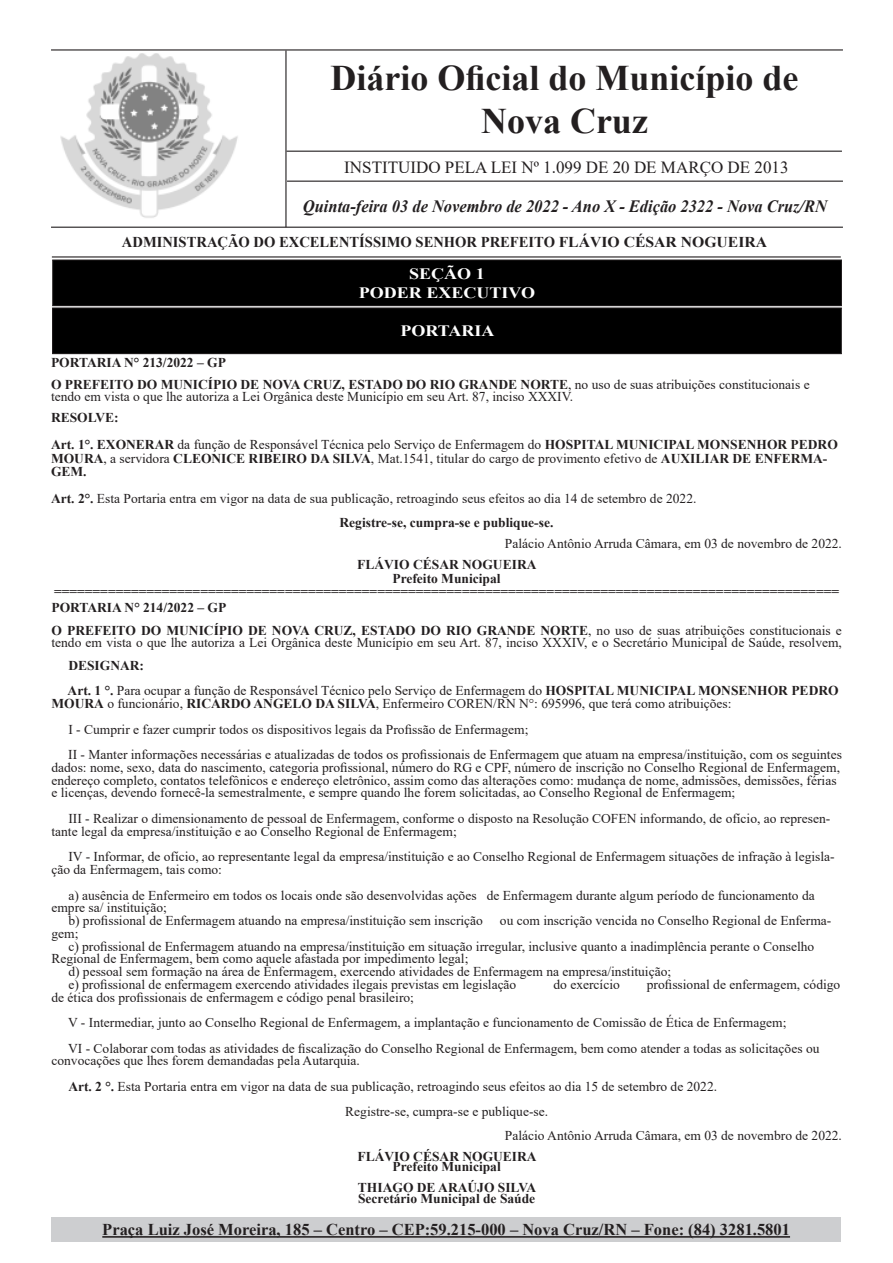
<style>
.page{position:relative;width:893px;height:1263px;background:#fff}
.page>*{position:absolute;margin:0;border:0;box-sizing:border-box;transform-origin:0 0}
.t1{font:700 36px/43.2px "Times New Roman";color:#231f20;text-align:center}
.t2{font:italic 700 17.25px "Times New Roman";color:#231f20;scale:.95 1}
.t3{font:16.95px "Times New Roman";color:#231f20}
.t4{font:700 16.5px "Times New Roman";color:#231f20}
.t5{font:700 15.75px "Times New Roman";color:#fff;scale:1.14 1}
.t6{font:700 15px "Times New Roman";color:#231f20}
.t7{font:13.5px/12.8px "Times New Roman";color:#231f20}
.t8{font:700 13.5px/13.5px "Times New Roman";color:#231f20;text-align:center}
.s1{font-weight:700}
</style>
<div class="page">
<img style="left:54px;top:53px;width:231px;height:174px">
<hr style="left:51px;top:49px;width:792px;height:2px;background:#231f20">
<hr style="left:51px;top:227px;width:792px;height:1px;background:#231f20">
<hr style="left:52px;top:256px;width:789px;height:1px;background:#231f20">
<hr style="left:285px;top:51px;width:2px;height:176px;background:#231f20">
<hr style="left:287px;top:151px;width:555px;height:1px;background:#231f20">
<hr style="left:287px;top:181px;width:556px;height:1px;background:#231f20">
<div style="left:51px;top:1217px;width:790px;height:25px;background:#cdced0"></div>
<hr style="left:102px;top:1236px;width:688px;height:2px;background:#231f20">
<div style="left:53px;top:260px;width:788px;height:46px;background:#000"></div>
<div style="left:52px;top:259px;width:790px;height:47px;border:1px solid #231f20"></div>
<div style="left:53px;top:308px;width:788px;height:46px;background:#000"></div>
<div style="left:52px;top:307px;width:790px;height:47px;border:1px solid #231f20"></div>
<p class="t1" style="left:330px;top:55px;width:470px">Diário Oficial do Município de<br>Nova Cruz</p>
<p class="t3" style="left:344px;top:155px;width:446px">INSTITUIDO PELA LEI Nº 1.099 DE 20 DE MARÇO DE 2013</p>
<p class="t2" style="left:303px;top:194px;width:553px">Quinta-feira 03 de Novembro de 2022 - Ano X - Edição 2322 - Nova Cruz/RN</p>
<p class="t6" style="left:122px;top:231px;width:647px">ADMINISTRAÇÃO DO EXCELENTÍSSIMO SENHOR PREFEITO FLÁVIO CÉSAR NOGUEIRA</p>
<p class="t5" style="left:409px;top:262px;width:68px">SEÇÃO 1</p>
<p class="t5" style="left:359px;top:281px;width:156px">PODER EXECUTIVO</p>
<p class="t5" style="left:400px;top:320px;width:84px">PORTARIA</p>
<p class="t8" style="left:51px;top:355px;width:176px">PORTARIA N° 213/2022 – GP</p>
<p class="t7" style="left:51px;top:378px;width:760px;line-height:12px"><span class="s1">O PREFEITO DO MUNICÍPIO DE NOVA CRUZ, ESTADO DO RIO GRANDE NORTE</span>, no uso de suas atribuições constitucionais e tendo em vista o que lhe autoriza a Lei Orgânica deste Município em seu Art. 87, inciso XXXIV.</p>
<p class="t8" style="left:51px;top:411px;width:69px">RESOLVE:</p>
<p class="t7" style="left:51px;top:438px;width:788px;line-height:13.5px"><span class="s1">Art. 1°. EXONERAR</span> da função de Responsável Técnica pelo Serviço de Enfermagem do <span class="s1">HOSPITAL MUNICIPAL MONSENHOR PEDRO<br>MOURA</span>, a servidora <span class="s1">CLEONICE RIBEIRO DA SILVA</span>, Mat.1541, titular do cargo de provimento efetivo de <span class="s1">AUXILIAR DE ENFERMA-<br>GEM.</span></p>
<p class="t7" style="left:51px;top:492px;width:647px"><span class="s1">Art. 2°.</span> Esta Portaria entra em vigor na data de sua publicação, retroagindo seus efeitos ao dia 14 de setembro de 2022.</p>
<p class="t8" style="left:340px;top:516px;width:215px">Registre-se, cumpra-se e publique-se.</p>
<p class="t7" style="left:505px;top:537px;width:339px">Palácio Antônio Arruda Câmara, em 03 de novembro de 2022.</p>
<p class="t8" style="left:357px;top:558px;width:181px">FLÁVIO CÉSAR NOGUEIRA<br>Prefeito Municipal</p>
<p class="t8" style="left:54px;top:585px;width:786px">======================================================================================================</p>
<p class="t8" style="left:51px;top:600px;width:176px">PORTARIA N° 214/2022 – GP</p>
<p class="t7" style="left:51px;top:624px;width:792px;line-height:12px"><span class="s1">O PREFEITO DO MUNICÍPIO DE NOVA CRUZ, ESTADO DO RIO GRANDE NORTE</span>, no uso de suas atribuições constitucionais e tendo em vista o que lhe autoriza a Lei Orgânica deste Município em seu Art. 87, inciso XXXIV, e o Secretário Municipal de Saúde, resolvem,</p>
<p class="t8" style="left:68px;top:658px;width:77px">DESIGNAR:</p>
<p class="t7" style="left:51px;top:684px;width:789px;text-indent:16px"><span class="s1">Art. 1 °.</span> Para ocupar a função de Responsável Técnico pelo Serviço de Enfermagem do <span class="s1">HOSPITAL MUNICIPAL MONSENHOR PEDRO<br>MOURA</span> o funcionário, <span class="s1">RICARDO ANGELO DA SILVA</span>, Enfermeiro COREN/RN N°: 695996, que terá como atribuições:</p>
<p class="t7" style="left:68px;top:722px;width:462px">I - Cumprir e fazer cumprir todos os dispositivos legais da Profissão de Enfermagem;</p>
<p class="t7" style="left:51px;top:748px;width:792px;text-indent:17px">II - Manter informações necessárias e atualizadas de todos os profissionais de Enfermagem que atuam na empresa/instituição, com os seguintes dados: nome, sexo, data do nascimento, categoria profissional, número do RG e CPF, número de inscrição no Conselho Regional de Enfermagem, endereço completo, contatos telefônicos e endereço eletrônico, assim como das alterações como: mudança de nome, admissões, demissões, férias e licenças, devendo fornecê-la semestralmente, e sempre quando lhe forem solicitadas, ao Conselho Regional de Enfermagem;</p>
<p class="t7" style="left:51px;top:812px;width:780px;text-indent:17px">III - Realizar o dimensionamento de pessoal de Enfermagem, conforme o disposto na Resolução COFEN informando, de ofício, ao represen&shy;tante legal da empresa/instituição e ao Conselho Regional de Enfermagem;</p>
<p class="t7" style="left:51px;top:850px;width:785px;text-indent:17px">IV - Informar, de ofício, ao representante legal da empresa/instituição e ao Conselho Regional de Enfermagem situações de infração à legisla&shy;ção da Enfermagem, tais como:</p>
<p class="t7" style="left:51px;top:888px;width:765px;text-indent:17px">a) ausência de Enfermeiro em todos os locais onde são desenvolvidas ações de Enfermagem durante algum período de funcionamento da empre sa/ instituição;</p>
<p class="t7" style="left:68px;top:914px;width:416px">b) profissional de Enfermagem atuando na empresa/instituição sem inscrição</p>
<p class="t7" style="left:500px;top:914px;width:333px">ou com inscrição vencida no Conselho Regional de Enferma-</p>
<p class="t7" style="left:51px;top:926px;width:28px">gem;</p>
<p class="t7" style="left:51px;top:939px;width:764px;text-indent:17px">c) profissional de Enfermagem atuando na empresa/instituição em situação irregular, inclusive quanto a inadimplência perante o Conselho<br>Regional de Enfermagem, bem como aquele afastada por impedimento legal;</p>
<p class="t7" style="left:68px;top:965px;width:604px">d) pessoal sem formação na área de Enfermagem, exercendo atividades de Enfermagem na empresa/instituição;</p>
<p class="t7" style="left:68px;top:977px;width:450px">e) profissional de enfermagem exercendo atividades ilegais previstas em legislação</p>
<p class="t7" style="left:553px;top:977px;width:68px">do exercício</p>
<p class="t7" style="left:647px;top:977px;width:195px">profissional de enfermagem, código</p>
<p class="t7" style="left:51px;top:990px;width:364px">de ética dos profissionais de enfermagem e código penal brasileiro;</p>
<p class="t7" style="left:68px;top:1016px;width:720px">V - Intermediar, junto ao Conselho Regional de Enfermagem, a implantação e funcionamento de Comissão de Ética de Enfermagem;</p>
<p class="t7" style="left:51px;top:1041px;width:769px;text-indent:17px">VI - Colaborar com todas as atividades de fiscalização do Conselho Regional de Enfermagem, bem como atender a todas as solicitações ou convocações que lhes forem demandadas pela Autarquia.</p>
<p class="t7" style="left:68px;top:1079px;width:650px"><span class="s1">Art. 2 °.</span> Esta Portaria entra em vigor na data de sua publicação, retroagindo seus efeitos ao dia 15 de setembro de 2022.</p>
<p class="t7" style="left:345px;top:1104px;width:204px">Registre-se, cumpra-se e publique-se.</p>
<p class="t7" style="left:505px;top:1128px;width:339px">Palácio Antônio Arruda Câmara, em 03 de novembro de 2022.</p>
<p class="t8" style="left:357px;top:1150px;width:181px;line-height:10.5px">FLÁVIO CÉSAR NOGUEIRA<br>Prefeito Municipal</p>
<p class="t8" style="left:358px;top:1180px;width:180px">THIAGO DE ARAÚJO SILVA</p>
<p class="t8" style="left:358px;top:1191px;width:179px">Secretário Municipal de Saúde</p>
<p class="t4" style="left:102px;top:1218px;width:689px">Praça Luiz José Moreira, 185 – Centro – CEP:59.215-000 – Nova Cruz/RN – Fone: (84) 3281.5801</p>
</div>
